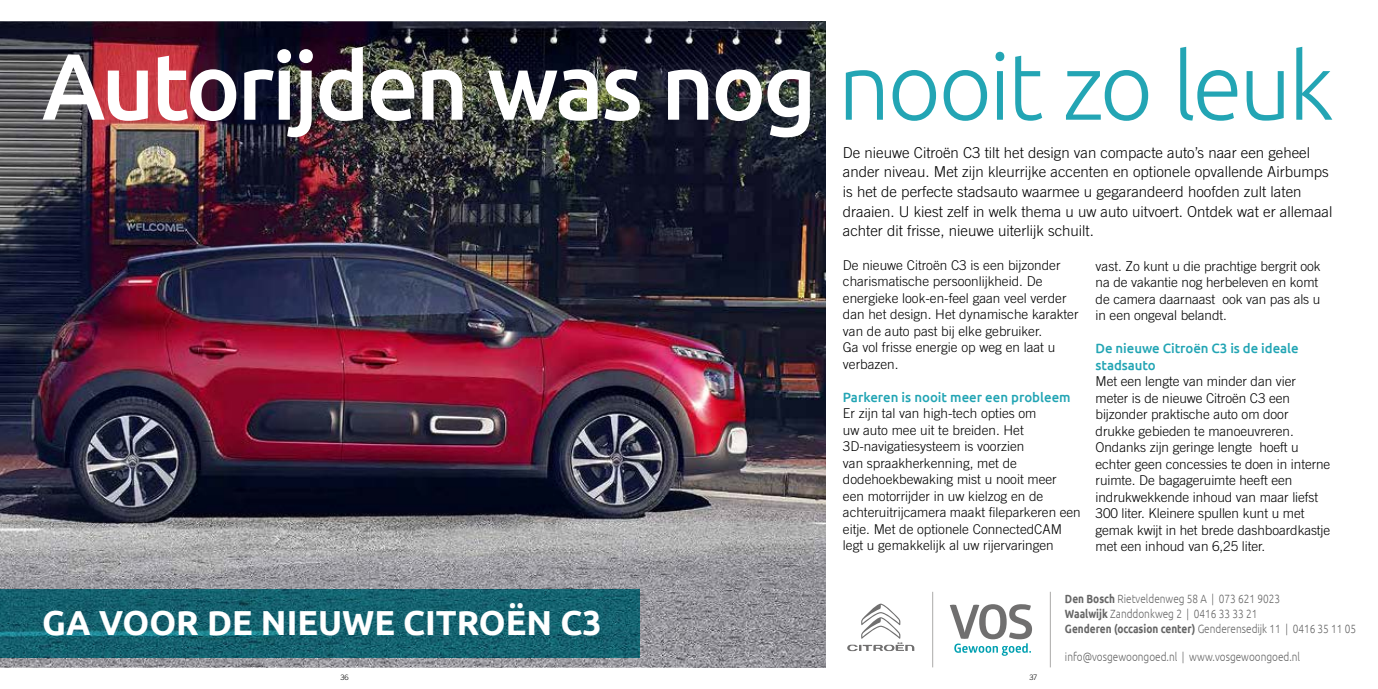
<style>
.page{position:relative;width:1378px;height:689px;background:#fff}
.page>*{position:absolute;margin:0;border:0;box-sizing:border-box;transform-origin:0 0}
.t1{font:500 93.9px "Ubuntu";letter-spacing:-.04em;color:#fff}
.t2{font:700 34.65px "Ubuntu";color:#fff}
.t3{font:300 15px/19.5px "Trade Gothic LT Std";color:#000}
.t4{font:300 13.5px/16.5px "Trade Gothic LT Std";color:#000}
.t5{font:500 13.5px/16.5px "Ubuntu";letter-spacing:-.005em;color:#23a5b4}
.t6{font:300 11.85px/14.9px "Ubuntu";color:#666;scale:.84 1}
.t7{font:300 7.5px "Trade Gothic LT Std";color:#000}
.s1{font-weight:300;color:#23a5b4}
.s2{font-weight:700}
</style>
<div class="page">
<img style="left:0;top:21px;width:826px;height:647px">
<img style="left:0;top:589px;width:639px;height:68px">
<hr style="left:1053px;top:603px;width:1px;height:48px;background:#706f6f">
<hr style="left:938px;top:603px;width:1px;height:48px;background:#706f6f">
<hr style="left:843px;top:603px;width:1px;height:48px;background:#706f6f">
<svg style="left:847px;top:604px;width:67px;height:47px"></svg>
<hr style="left:1049px;top:605px;width:1px;height:47px;background:#706f6f">
<hr style="left:944px;top:605px;width:1px;height:47px;background:#706f6f">
<svg style="left:950px;top:604px;width:82px;height:52px"></svg>
<hr style="left:932px;top:592px;width:1px;height:75px;background:#b4b3b2">
<hr style="left:1050px;top:592px;width:1px;height:75px;background:#b4b3b2">
<h1 class="t1" style="left:42px;top:27px;width:1293px">Autorijden was nog <span class="s1">nooit zo leuk</span></h1>
<p class="t3" style="left:843px;top:143px;width:491px">De nieuwe Citroën C3 tilt het design van compacte auto’s naar een geheel ander niveau. Met zijn kleurrijke accenten en optionele opvallende Airbumps is het de perfecte stadsauto waarmee u gegarandeerd hoofden zult laten draaien. U kiest zelf in welk thema u uw auto uitvoert. Ontdek wat er allemaal achter dit frisse, nieuwe uiterlijk schuilt.</p>
<p class="t4" style="left:843px;top:256px;width:237px">De nieuwe Citroën C3 is een bijzonder charismatische persoonlijkheid. De energieke look-en-feel gaan veel verder dan het design. Het dynamische karakter van de auto past bij elke gebruiker.<br>Ga vol frisse energie op weg en laat u verbazen.</p>
<p class="t5" style="left:843px;top:388px;width:229px">Parkeren is nooit meer een probleem</p>
<p class="t4" style="left:843px;top:405px;width:239px">Er zijn tal van high-tech opties om<br>uw auto mee uit te breiden. Het 3D-navigatiesysteem is voorzien<br>van spraakherkenning, met de dodehoekbewaking mist u nooit meer een motorrijder in uw kielzog en de achteruitrijcamera maakt fileparkeren een eitje. Met de optionele ConnectedCAM legt u gemakkelijk al uw rijervaringen</p>
<p class="t4" style="left:1095px;top:257px;width:227px">vast. Zo kunt u die prachtige bergrit ook na de vakantie nog herbeleven en komt de camera daarnaast ook van pas als u in een ongeval belandt.</p>
<p class="t5" style="left:1095px;top:340px;width:204px">De nieuwe Citroën C3 is de ideale stadsauto</p>
<p class="t4" style="left:1095px;top:373px;width:236px">Met een lengte van minder dan vier meter is de nieuwe Citroën C3 een bijzonder praktische auto om door drukke gebieden te manoeuvreren.<br>Ondanks zijn geringe lengte hoeft u echter geen concessies te doen in interne ruimte. De bagageruimte heeft een indrukwekkende inhoud van maar liefst 300 liter. Kleinere spullen kunt u met gemak kwijt in het brede dashboardkastje met een inhoud van 6,25 liter.</p>
<h2 class="t2" style="left:42px;top:601px;width:561px">GA VOOR DE NIEUWE CITROËN C3</h2>
<p class="t6" style="left:1065px;top:591px;width:348px"><span class="s2">Den Bosch</span> Rietveldenweg 58 A | 073 621 9023<br><span class="s2">Waalwijk</span> Zanddonkweg 2 | 0416 33 33 21<br><span class="s2">Genderen (occasion center)</span> Genderensedijk 11 | 0416 35 11 05</p>
<p class="t6" style="left:1065px;top:649px;width:282px">info@vosgewoongoed.nl | www.vosgewoongoed.nl</p>
<p class="t7" style="left:340px;top:672px;width:10px">36</p>
<p class="t7" style="left:1029px;top:672px;width:9px">37</p>
</div>
